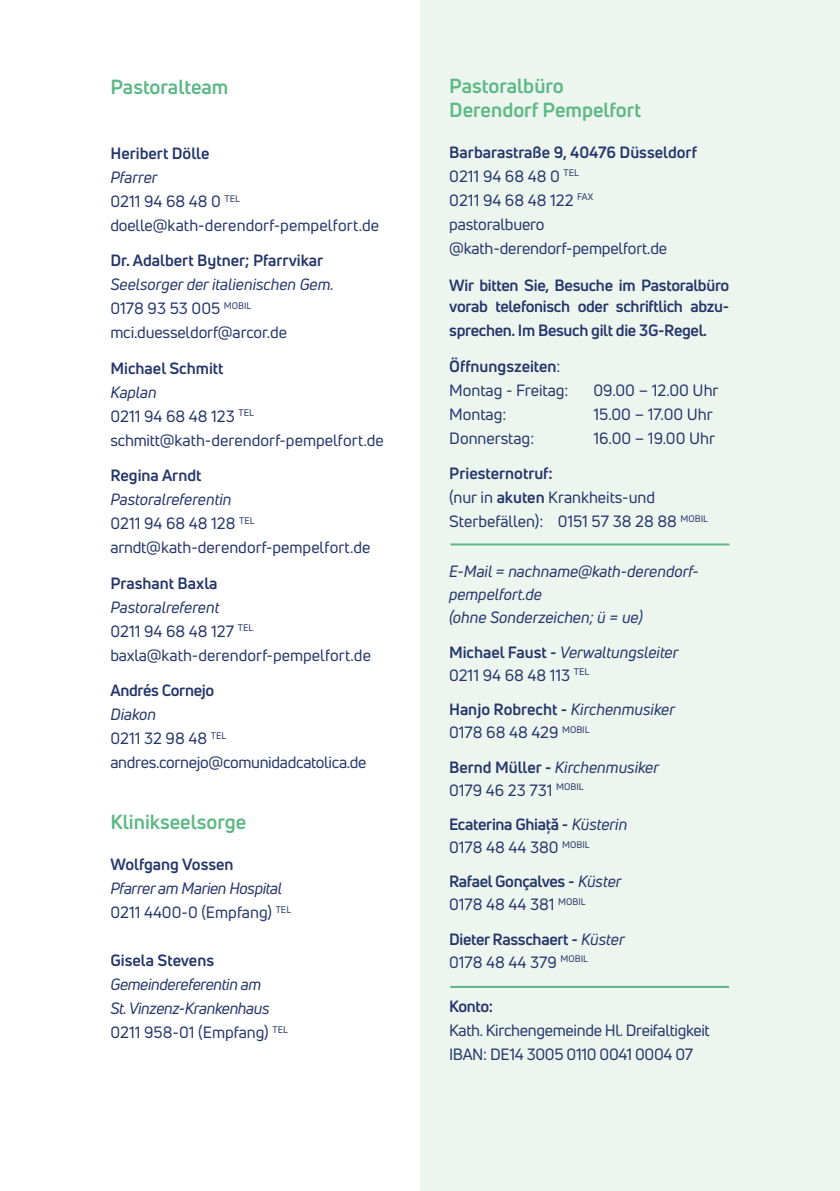
<style>
.page{position:relative;width:840px;height:1191px;background:#fff}
.page>*{position:absolute;margin:0;border:0;box-sizing:border-box;transform-origin:0 0}
.t1{font:700 20px/24px "Uni Neue";color:#5cb885}
.t2{font:16px/24px "Uni Neue";color:#24356b}
.t3{font:700 16px/23px "Uni Neue";letter-spacing:-.02em;color:#24356b}
.t4{font:italic 16px/23px "Uni Neue";color:#24356b}
.t5{font:700 16px/23px "Uni Neue";color:#24356b}
.t6{font:16px/24px "Uni Neue";letter-spacing:-.02em;color:#24356b}
.t7{font:italic 16px/24px "Uni Neue";letter-spacing:-.02em;color:#24356b}
.s1{font-style:italic}
.s2{font-style:normal}
.s3{font-weight:700}
.s4{font-weight:700;font-style:normal}
.s5{font-weight:400;font-style:italic}
.s6{font-weight:400}
</style>
<div class="page">
<div style="left:420px;top:0;width:419px;height:1191px;background:#ecf5ee"></div>
<hr style="left:450px;top:543px;width:279px;height:2px;background:#5cb885">
<hr style="left:450px;top:986px;width:278px;height:2px;background:#5cb885">
<p class="t1" style="left:110px;top:75px;width:119px">Pastoralteam</p>
<p class="t5" style="left:110px;top:142px;width:100px">Heribert Dölle</p>
<p class="t2" style="left:110px;top:165px;width:270px"><span class="s1">Pfarrer<br></span>0211 94 68 48 0 <sup>TEL </sup>doelle@kath-derendorf-pempelfort.de</p>
<p class="t5" style="left:110px;top:249px;width:214px">Dr. Adalbert Bytner; Pfarrvikar</p>
<p class="t2" style="left:110px;top:272px;width:225px"><span class="s1">Seelsorger der italienischen Gem.<br></span>0178 93 53 005 <sup>MOBIL </sup>mci.duesseldorf@arcor.de</p>
<p class="t5" style="left:110px;top:356px;width:115px">Michael Schmitt</p>
<p class="t2" style="left:110px;top:380px;width:275px"><span class="s1">Kaplan<br></span>0211 94 68 48 123 <sup>TEL </sup>schmitt@kath-derendorf-pempelfort.de</p>
<p class="t5" style="left:110px;top:464px;width:92px">Regina Arndt</p>
<p class="t2" style="left:110px;top:487px;width:261px"><span class="s1">Pastoralreferentin<br></span>0211 94 68 48 128 <sup>TEL </sup>arndt@kath-derendorf-pempelfort.de</p>
<p class="t5" style="left:110px;top:571px;width:109px">Prashant Baxla</p>
<p class="t2" style="left:110px;top:594px;width:262px"><span class="s1">Pastoralreferent<br></span>0211 94 68 48 127 <sup>TEL </sup>baxla@kath-derendorf-pempelfort.de</p>
<p class="t3" style="left:110px;top:678px;width:105px">Andrés Cornejo</p>
<p class="t6" style="left:110px;top:702px;width:257px"><span class="s1">Diakon<br></span>0211 32 98 48 <sup>TEL </sup>andres.cornejo@comunidadcatolica.de</p>
<p class="t1" style="left:110px;top:809px;width:137px">Klinikseelsorge</p>
<p class="t5" style="left:110px;top:852px;width:125px">Wolfgang Vossen</p>
<p class="t7" style="left:110px;top:876px;width:182px">Pfarrer am Marien Hospital<br><span class="s2">0211 4400-0 (Empfang)</span> <sup>TEL</sup></p>
<p class="t5" style="left:110px;top:948px;width:105px">Gisela Stevens</p>
<p class="t7" style="left:110px;top:972px;width:179px">Gemeindereferentin am<br>St. Vinzenz-Krankenhaus<br><span class="s2">0211 958-01 (Empfang)</span> <sup>TEL</sup></p>
<p class="t1" style="left:449px;top:73px;width:193px">Pastoralbüro<br>Derendorf Pempelfort</p>
<p class="t2" style="left:449px;top:140px;width:249px"><span class="s3">Barbarastraße 9, 40476 Düsseldorf<br></span>0211 94 68 48 0 <sup>TEL<br></sup>0211 94 68 48 122 <sup>FAX<br></sup>pastoralbuero @kath-derendorf-pempelfort.de</p>
<p class="t3" style="left:449px;top:275px;width:281px;line-height:20.8px">Wir bitten Sie, Besuche im Pastoralbüro vorab telefonisch oder schriftlich abzu-</p>
<p class="t3" style="left:449px;top:319px;width:259px">sprechen. Im Besuch gilt die 3G-Regel.</p>
<p class="t2" style="left:449px;top:354px;width:121px"><span class="s3">Öffnungszeiten</span>:<br>Montag - Freitag:</p>
<p class="t2" style="left:593px;top:378px;width:127px">09.00 – 12.00 Uhr</p>
<p class="t2" style="left:449px;top:402px;width:59px">Montag:</p>
<p class="t2" style="left:593px;top:402px;width:121px">15.00 – 17.00 Uhr</p>
<p class="t2" style="left:449px;top:426px;width:86px">Donnerstag:</p>
<p class="t2" style="left:593px;top:426px;width:123px">16.00 – 19.00 Uhr</p>
<p class="t2" style="left:449px;top:461px;width:260px"><span class="s3">Priesternotruf:<br></span>(nur in <span class="s3">akuten</span> Krankheits-und<br>Sterbefällen): 0151 57 38 28 88 <sup>MOBIL</sup></p>
<p class="t4" style="left:449px;top:560px;width:251px">E-Mail = nachname@kath-derendorf&shy;pempelfort.de<br>(ohne Sonderzeichen; ü = ue)</p>
<p class="t4" style="left:449px;top:640px;width:231px"><span class="s4">Michael Faust -</span> Verwaltungsleiter<br><span class="s2">0211 94 68 48 113</span> <sup>TEL</sup></p>
<p class="t5" style="left:449px;top:697px;width:227px">Hanjo Robrecht - <span class="s5">Kirchenmusiker<br></span><span class="s6">0178 68 48 429</span> <sup>MOBIL</sup></p>
<p class="t4" style="left:449px;top:755px;width:211px"><span class="s4">Bernd Müller -</span> Kirchenmusiker<br><span class="s2">0179 46 23 731</span> <sup>MOBIL</sup></p>
<p class="t3" style="left:449px;top:812px;width:180px">Ecaterina Ghiaţă - <span class="s5">Küsterin<br></span><span class="s6">0178 48 44 380</span> <sup>MOBIL</sup></p>
<p class="t3" style="left:449px;top:869px;width:174px">Rafael Gonçalves - <span class="s5">Küster<br></span><span class="s6">0178 48 44 381</span> <sup>MOBIL</sup></p>
<p class="t3" style="left:449px;top:927px;width:177px">Dieter Rasschaert - <span class="s5">Küster<br></span><span class="s6">0178 48 44 379</span> <sup>MOBIL</sup></p>
<p class="t3" style="left:449px;top:994px;width:46px">Konto:</p>
<p class="t6" style="left:449px;top:1018px;width:262px">Kath. Kirchengemeinde Hl. Dreifaltigkeit<br>IBAN: DE14 3005 0110 0041 0004 07</p>
</div>
